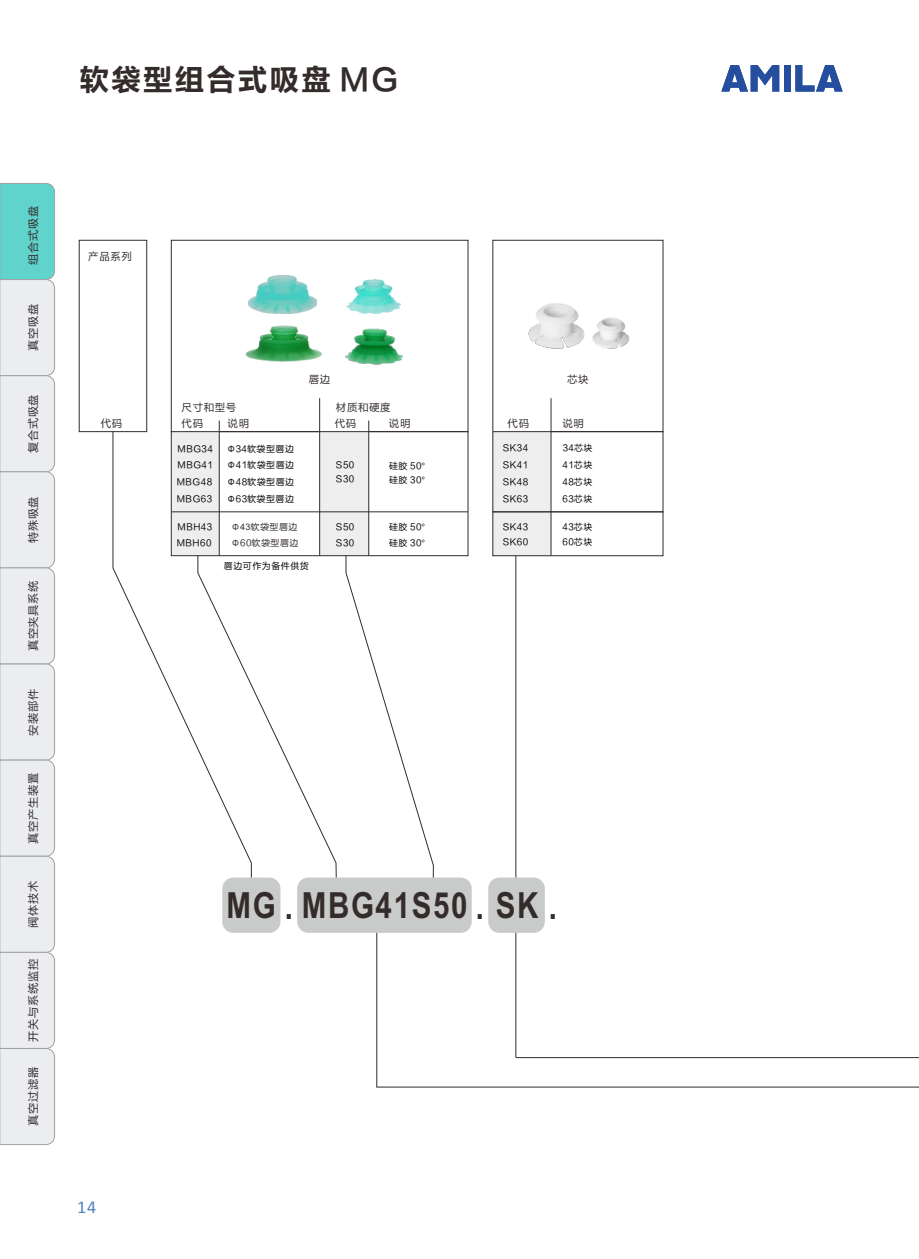
<style>
.page{position:relative;width:919px;height:1259px;background:#fff}
.page>*{position:absolute;margin:0;border:0;box-sizing:border-box;transform-origin:0 0}
.t1{font:700 36px "Arial Narrow";letter-spacing:.045em;color:#332c2b}
.t2{font:30px "FZLTCHJW GB1 0";letter-spacing:.055em;color:#332c2b}
.t3{font:18px "Calibri";color:#5181c1}
.t4{font:11.25px "FZLTHK GBK1 0";letter-spacing:.055em;color:#332c2b}
.t5{font:10.5px "FZLTHK GBK1 0";letter-spacing:.055em;color:#332c2b}
.t6{font:9px/15.8px "FZLTHK GBK1 0";letter-spacing:.055em;color:#000}
.t7{font:9px/15.8px "FZLTHK GBK1 0";letter-spacing:.055em;color:#332c2b}
.s1{font-family:"Arial"}
</style>
<div class="page">
<svg style="left:721px;top:65px;width:58px;height:27px"></svg>
<div style="left:783px;top:65px;width:7px;height:27px;background:#254f9e"></div>
<svg style="left:795px;top:65px;width:47px;height:27px"></svg>
<div style="left:171px;top:240px;width:297px;height:192px;border:1px solid #332c2b"></div>
<div style="left:79px;top:240px;width:68px;height:192px;border:1px solid #332c2b"></div>
<hr style="left:219px;top:420px;width:1px;height:136px;background:#332c2b">
<div style="left:319px;top:432px;width:50px;height:124px;background:#eeeeef"></div>
<hr style="left:171px;top:511px;width:297px;height:1px;background:#332c2b">
<div style="left:171px;top:431px;width:297px;height:125px;border:1px solid #332c2b"></div>
<hr style="left:368px;top:420px;width:1px;height:136px;background:#332c2b">
<hr style="left:319px;top:398px;width:1px;height:158px;background:#332c2b">
<div style="left:492px;top:432px;width:59px;height:124px;background:#eeeeef"></div>
<hr style="left:550px;top:398px;width:1px;height:158px;background:#332c2b">
<div style="left:492px;top:431px;width:171px;height:81px;border:1px solid #332c2b"></div>
<div style="left:222px;top:877px;width:58px;height:56px;background:#c9caca;border-radius:11px"></div>
<div style="left:297px;top:877px;width:174px;height:56px;background:#c9caca;border-radius:11px"></div>
<div style="left:488px;top:877px;width:57px;height:56px;background:#c9caca;border-radius:11px"></div>
<hr style="left:516px;top:1057px;width:402px;height:1px;background:#332c2b">
<hr style="left:376px;top:1086px;width:542px;height:1px;background:#332c2b">
<hr style="left:515px;top:933px;width:1px;height:124px;background:#332c2b">
<hr style="left:376px;top:933px;width:1px;height:154px;background:#332c2b">
<svg style="left:345px;top:555px;width:89px;height:323px"></svg>
<svg style="left:252px;top:555px;width:85px;height:323px"></svg>
<svg style="left:112px;top:431px;width:140px;height:447px"></svg>
<hr style="left:515px;top:556px;width:1px;height:321px;background:#332c2b">
<div style="left:492px;top:511px;width:171px;height:45px;border:1px solid #332c2b"></div>
<img style="left:245px;top:325px;width:77px;height:37px">
<img style="left:249px;top:276px;width:67px;height:37px">
<img style="left:345px;top:328px;width:58px;height:37px">
<img style="left:346px;top:279px;width:55px;height:36px">
<svg style="left:0;top:183px;width:55px;height:962px;background:#dce7ea"></svg>
<img style="left:528px;top:303px;width:102px;height:46px">
<h2 class="t2" style="left:79px;top:63px;width:320px">软袋型组合式吸盘 MG</h2>
<p class="t4" style="left:27px;top:265px;width:60px;rotate:-90deg">组合式吸盘</p>
<p class="t4" style="left:27px;top:351px;width:48px;rotate:-90deg">真空吸盘</p>
<p class="t4" style="left:27px;top:453px;width:60px;rotate:-90deg">复合式吸盘</p>
<p class="t4" style="left:27px;top:543px;width:48px;rotate:-90deg">特殊吸盘</p>
<p class="t4" style="left:27px;top:651px;width:72px;rotate:-90deg">真空夹具系统</p>
<p class="t4" style="left:27px;top:735px;width:48px;rotate:-90deg">安装部件</p>
<p class="t4" style="left:27px;top:843px;width:72px;rotate:-90deg">真空产生装置</p>
<p class="t4" style="left:27px;top:928px;width:48px;rotate:-90deg">阀体技术</p>
<p class="t4" style="left:27px;top:1041px;width:84px;rotate:-90deg">开关与系统监控</p>
<p class="t4" style="left:27px;top:1126px;width:60px;rotate:-90deg">真空过滤器</p>
<p class="t5" style="left:88px;top:250px;width:45px">产品系列</p>
<p class="t5" style="left:309px;top:374px;width:23px">唇边</p>
<p class="t5" style="left:181px;top:401px;width:56px">尺寸和型号</p>
<p class="t5" style="left:336px;top:401px;width:56px">材质和硬度</p>
<p class="t5" style="left:101px;top:418px;width:23px">代码</p>
<p class="t5" style="left:181px;top:418px;width:23px">代码</p>
<p class="t5" style="left:227px;top:418px;width:23px">说明</p>
<p class="t5" style="left:334px;top:418px;width:23px">代码</p>
<p class="t5" style="left:389px;top:418px;width:23px">说明</p>
<p class="t6" style="left:178px;top:441px;width:37px">MBG34</p>
<p class="t6" style="left:227px;top:441px;width:69px">Φ34软袋型唇边</p>
<p class="t6" style="left:227px;top:457px;width:69px">Φ41软袋型唇边</p>
<p class="t6" style="left:389px;top:458px;width:43px">硅胶 50°</p>
<p class="t6" style="left:227px;top:474px;width:69px">Φ48软袋型唇边</p>
<p class="t6" style="left:389px;top:472px;width:43px">硅胶 30°</p>
<p class="t6" style="left:227px;top:491px;width:69px">Φ63软袋型唇边</p>
<p class="t6" style="left:177px;top:457px;width:38px;line-height:17px;text-align:justify">MBG41<br>MBG48<br>MBG63</p>
<p class="t6" style="left:336px;top:458px;width:20px;line-height:14.4px">S50<br>S30</p>
<p class="t5" style="left:567px;top:374px;width:23px">芯块</p>
<p class="t5" style="left:507px;top:418px;width:23px">代码</p>
<p class="t5" style="left:562px;top:418px;width:23px">说明</p>
<p class="t6" style="left:502px;top:440px;width:27px">SK34</p>
<p class="t6" style="left:562px;top:440px;width:31px">34芯块</p>
<p class="t6" style="left:502px;top:457px;width:27px">SK41</p>
<p class="t6" style="left:562px;top:457px;width:31px">41芯块</p>
<p class="t6" style="left:502px;top:474px;width:27px">SK48</p>
<p class="t6" style="left:562px;top:474px;width:32px">48芯块</p>
<p class="t6" style="left:502px;top:491px;width:27px">SK63</p>
<p class="t6" style="left:562px;top:491px;width:31px">63芯块</p>
<p class="t7" style="left:231px;top:519px;width:69px">Φ<span class="s1">43</span>软袋型唇边<br>Φ60软袋型唇边</p>
<p class="t6" style="left:177px;top:519px;width:37px">MBH43<br>MBH60</p>
<p class="t6" style="left:336px;top:519px;width:20px">S50<br>S30</p>
<p class="t6" style="left:389px;top:519px;width:43px">硅胶 50°硅胶 30°</p>
<p class="t6" style="left:502px;top:520px;width:27px;line-height:14.9px">SK43<br>SK60</p>
<p class="t6" style="left:562px;top:520px;width:31px;line-height:14.9px">43芯块<br>60芯块</p>
<p class="t6" style="left:224px;top:558px;width:86px">唇边可作为备件供货</p>
<h3 class="t3" style="left:77px;top:1199px;width:21px">14</h3>
<h1 class="t1" style="left:226px;top:892px;width:332px">MG . MBG41S50 . SK .</h1>
</div>
